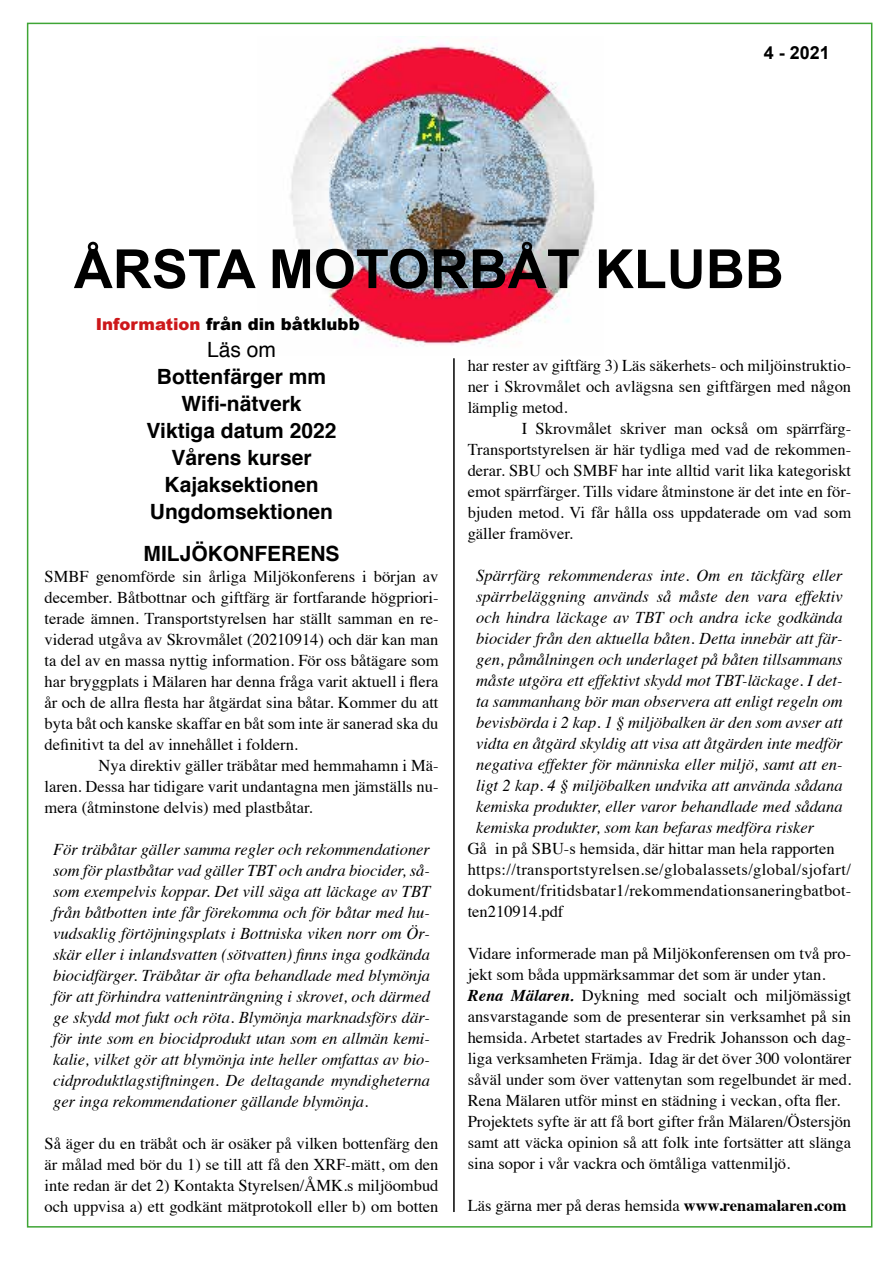
<style>
.page{position:relative;width:893px;height:1263px;background:#fff}
.page>*{position:absolute;margin:0;border:0;box-sizing:border-box;transform-origin:0 0}
.t1{font:700 54px "Arial";color:#000}
.t2{font:700 21px/27px "Helvetica";color:#000;text-align:center}
.t3{font:21px "Helvetica";color:#000}
.t4{font:700 18px "Arial";color:#000}
.t5{font:16.5px/21px "Times";color:#000;text-align:justify}
.t6{font:italic 16.5px/21px "Times";color:#000;text-align:justify}
.t7{font:900 16.5px "Arial";color:#000}
.s1{color:#cd171a}
.s2{font-weight:700;font-style:italic}
.s3{font-weight:700}
</style>
<div class="page">
<img style="left:290px;top:36px;width:305px;height:311px">
<hr style="left:453px;top:358px;width:2px;height:854px;background:#000">
<p class="t4" style="left:764px;top:41px;width:68px">4 - 2021</p>
<h1 class="t1" style="left:74px;top:234px;width:711px">ÅRSTA MOTORBÅT KLUBB</h1>
<p class="t7" style="left:96px;top:312px;width:265px"><span class="s1">Information</span> från din båtklubb</p>
<p class="t3" style="left:207px;top:333px;width:70px">Läs om</p>
<p class="t2" style="left:147px;top:363px;width:191px">Bottenfärger mm<br>Wifi-nätverk<br>Viktiga datum 2022<br>Vårens kurser<br>Kajaksektionen<br>Ungdomsektionen</p>
<p class="t2" style="left:144px;top:540px;width:198px">MILJÖKONFERENS</p>
<p class="t5" style="left:45px;top:565px;width:395px">SMBF genomförde sin årliga Miljökonferens i början av december. Båtbottnar och giftfärg är fortfarande högpriori&shy;terade ämnen. Transportstyrelsen har ställt samman en re&shy;viderad utgåva av Skrovmålet (20210914) och där kan man ta del av en massa nyttig information. För oss båtägare som har bryggplats i Mälaren har denna fråga varit aktuell i flera år och de allra flesta har åtgärdat sina båtar. Kommer du att byta båt och kanske skaffar en båt som inte är sanerad ska du definitivt ta del av innehållet i foldern.</p>
<p class="t5" style="left:45px;top:754px;width:395px;text-indent:54px">Nya direktiv gäller träbåtar med hemmahamn i Mä&shy;laren. Dessa har tidigare varit undantagna men jämställs nu&shy;mera (åtminstone delvis) med plastbåtar.</p>
<p class="t6" style="left:53px;top:838px;width:379px">För träbåtar gäller samma regler och rekommendationer som för plastbåtar vad gäller TBT och andra biocider, så&shy;som exempelvis koppar. Det vill säga att läckage av TBT från båtbotten inte får förekomma och för båtar med hu&shy;vudsaklig förtöjningsplats i Bottniska viken norr om Ör&shy;skär eller i inlandsvatten (sötvatten) finns inga godkända biocidfärger. Träbåtar är ofta behandlade med blymönja för att förhindra vatteninträngning i skrovet, och därmed ge skydd mot fukt och röta. Blymönja marknadsförs där&shy;för inte som en biocidprodukt utan som en allmän kemi&shy;kalie, vilket gör att blymönja inte heller omfattas av bio&shy;cidproduktlagstiftningen. De deltagande myndigheterna ger inga rekommendationer gällande blymönja.</p>
<p class="t5" style="left:45px;top:1132px;width:395px">Så äger du en träbåt och är osäker på vilken bottenfärg den är målad med bör du 1) se till att få den XRF-mätt, om den inte redan är det 2) Kontakta Styrelsen/ÅMK.s miljöombud och uppvisa a) ett godkänt mätprotokoll eller b) om botten</p>
<p class="t5" style="left:468px;top:353px;width:385px">har rester av giftfärg 3) Läs säkerhets- och miljöinstruktio&shy;ner i Skrovmålet och avlägsna sen giftfärgen med någon lämplig metod.</p>
<p class="t5" style="left:468px;top:416px;width:385px;text-indent:54px">I Skrovmålet skriver man också om spärrfärg-Transportstyrelsen är här tydliga med vad de rekommen&shy;derar. SBU och SMBF har inte alltid varit lika kategoriskt emot spärrfärger. Tills vidare åtminstone är det inte en för&shy;bjuden metod. Vi får hålla oss uppdaterade om vad som gäller framöver.</p>
<p class="t6" style="left:476px;top:564px;width:368px">Spärrfärg rekommenderas inte. Om en täckfärg eller spärrbeläggning används så måste den vara effektiv och hindra läckage av TBT och andra icke godkända biocider från den aktuella båten. Detta innebär att fär&shy;gen, påmålningen och underlaget på båten tillsammans måste utgöra ett effektivt skydd mot TBT-läckage. I det&shy;ta sammanhang bör man observera att enligt regeln om bevisbörda i 2 kap. 1 § miljöbalken är den som avser att vidta en åtgärd skyldig att visa att åtgärden inte medför negativa effekter för människa eller miljö, samt att en&shy;ligt 2 kap. 4 § miljöbalken undvika att använda sådana kemiska produkter, eller varor behandlade med sådana kemiska produkter, som kan befaras medföra risker</p>
<p class="t5" style="left:468px;top:836px;width:385px;text-align:left">Gå in på SBU-s hemsida, där hittar man hela rapporten https://transportstyrelsen.se/globalassets/global/sjofart/ dokument/fritidsbatar1/rekommendationsaneringbatbot&shy;ten210914.pdf</p>
<p class="t5" style="left:468px;top:941px;width:385px;text-align:left">Vidare informerade man på Miljökonferensen om två pro&shy;jekt som båda uppmärksammar det som är under ytan.<br><span class="s2">Rena Mälaren.</span> Dykning med socialt och miljömässigt ansvarstagande som de presenterar sin verksamhet på sin hemsida. Arbetet startades av Fredrik Johansson och dag&shy;liga verksamheten Främja. Idag är det över 300 volontärer såväl under som över vattenytan som regelbundet är med.<br>Rena Mälaren utför minst en städning i veckan, ofta fler.<br>Projektets syfte är att få bort gifter från Mälaren/Östersjön samt att väcka opinion så att folk inte fortsätter att slänga sina sopor i vår vackra och ömtåliga vattenmiljö.</p>
<p class="t5" style="left:468px;top:1193px;width:380px">Läs gärna mer på deras hemsida <span class="s3">www.renamalaren.com</span></p>
</div>
